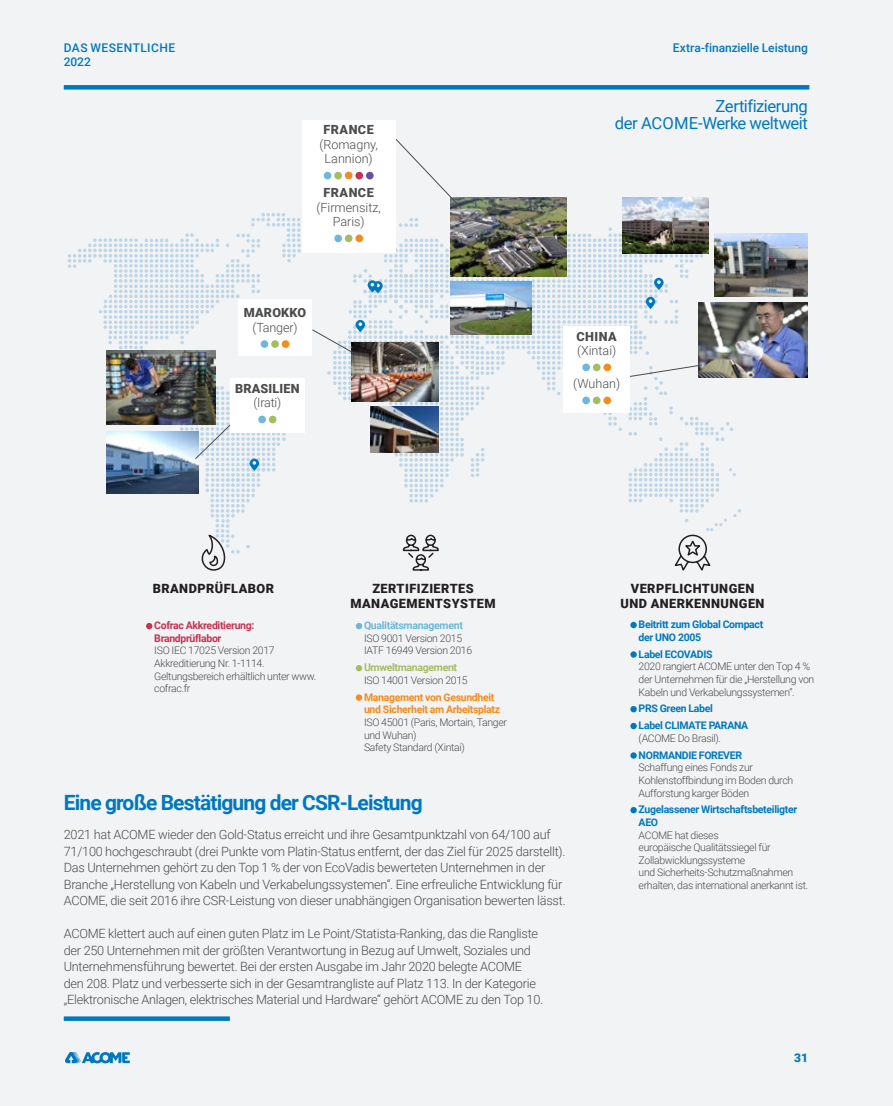
<style>
.page{position:relative;width:893px;height:1106px;background:#f2f3f4}
.page>*{position:absolute;margin:0;border:0;box-sizing:border-box;transform-origin:0 0}
.t1{font:700 21px "Roboto";letter-spacing:-.04em;color:#0078c0}
.t2{font:16.65px/17.5px "Roboto";letter-spacing:-.025em;color:#0078c0;text-align:right}
.t3{font:300 12.75px/16.5px "Roboto";letter-spacing:-.02em;color:#4b4c4d}
.t4{font:900 12.75px/15px "Roboto";letter-spacing:.035em;color:#231f20;text-align:center}
.t5{font:300 12.6px/14.4px "Roboto";color:#4b4c4d;text-align:center}
.t6{font:900 12.6px "Roboto";letter-spacing:.03em;color:#4b4c4d}
.t7{font:900 12.6px "Roboto";letter-spacing:.01em;color:#4b4c4d}
.t8{font:500 12px "Roboto";color:#0078c0}
.t9{font:500 12px "Roboto";letter-spacing:.035em;color:#0078c0}
.t10{font:900 12px "Roboto";color:#0078c0}
.t11{font:300 10.5px/12.6px "Roboto";letter-spacing:-.03em;color:#4b4c4d}
.t12{font:700 10.5px/12.6px "Roboto";letter-spacing:-.03em;color:#0078c0}
.t13{font:700 10.5px/12.6px "Roboto";letter-spacing:-.03em;color:#f68b1f}
.t14{font:700 10.5px/12.6px "Roboto";letter-spacing:-.03em;color:#c83150}
.t15{font:700 10.5px "Roboto";letter-spacing:-.03em;color:#6db8d8}
.t16{font:700 10.5px "Roboto";letter-spacing:-.03em;color:#a4be5f}
</style>
<div class="page">
<svg style="left:64px;top:1016px;width:166px;height:4px"></svg>
<svg style="left:146px;top:623px;width:6px;height:6px"></svg>
<svg style="left:356px;top:623px;width:6px;height:6px"></svg>
<svg style="left:356px;top:665px;width:6px;height:6px"></svg>
<svg style="left:356px;top:694px;width:6px;height:6px"></svg>
<div style="left:630px;top:622px;width:7px;height:6px;background:#0078c0;border-radius:50%"></div>
<div style="left:630px;top:651px;width:7px;height:6px;background:#0078c0;border-radius:50%"></div>
<div style="left:630px;top:706px;width:7px;height:6px;background:#0078c0;border-radius:50%"></div>
<div style="left:630px;top:723px;width:7px;height:6px;background:#0078c0;border-radius:50%"></div>
<div style="left:630px;top:752px;width:7px;height:6px;background:#0078c0;border-radius:50%"></div>
<div style="left:630px;top:807px;width:7px;height:6px;background:#0078c0;border-radius:50%"></div>
<img style="left:451px;top:198px;width:116px;height:15px">
<img style="left:623px;top:198px;width:86px;height:15px">
<img style="left:741px;top:233px;width:67px;height:64px">
<img style="left:741px;top:302px;width:67px;height:75px">
<svg style="left:395px;top:129px;width:66px;height:78px"></svg>
<svg style="left:68px;top:213px;width:673px;height:358px"></svg>
<img style="left:451px;top:281px;width:80px;height:54px">
<div style="left:302px;top:120px;width:93px;height:132px;background:#fff"></div>
<div style="left:324px;top:172px;width:7px;height:7px;background:#6db8d8;border-radius:50%"></div>
<div style="left:334px;top:172px;width:8px;height:7px;background:#a4be5f;border-radius:50%"></div>
<div style="left:345px;top:172px;width:7px;height:7px;background:#f68b1f;border-radius:50%"></div>
<div style="left:355px;top:172px;width:8px;height:7px;background:#c83150;border-radius:50%"></div>
<div style="left:366px;top:172px;width:8px;height:7px;background:#6850a1;border-radius:50%"></div>
<div style="left:334px;top:234px;width:8px;height:8px;background:#6db8d8;border-radius:50%"></div>
<div style="left:345px;top:234px;width:7px;height:8px;background:#a4be5f;border-radius:50%"></div>
<div style="left:355px;top:234px;width:8px;height:8px;background:#f68b1f;border-radius:50%"></div>
<div style="left:238px;top:299px;width:74px;height:57px;background:#fff"></div>
<div style="left:261px;top:340px;width:7px;height:8px;background:#6db8d8;border-radius:50%"></div>
<div style="left:271px;top:340px;width:8px;height:8px;background:#a4be5f;border-radius:50%"></div>
<div style="left:282px;top:340px;width:7px;height:8px;background:#f68b1f;border-radius:50%"></div>
<div style="left:563px;top:326px;width:67px;height:87px;background:#fff"></div>
<div style="left:582px;top:363px;width:8px;height:8px;background:#6db8d8;border-radius:50%"></div>
<div style="left:593px;top:363px;width:7px;height:8px;background:#a4be5f;border-radius:50%"></div>
<div style="left:603px;top:363px;width:8px;height:8px;background:#f68b1f;border-radius:50%"></div>
<div style="left:582px;top:396px;width:8px;height:8px;background:#6db8d8;border-radius:50%"></div>
<div style="left:593px;top:396px;width:7px;height:8px;background:#a4be5f;border-radius:50%"></div>
<div style="left:603px;top:396px;width:8px;height:8px;background:#f68b1f;border-radius:50%"></div>
<div style="left:230px;top:378px;width:75px;height:54px;background:#fff"></div>
<div style="left:258px;top:415px;width:8px;height:8px;background:#6db8d8;border-radius:50%"></div>
<div style="left:269px;top:415px;width:7px;height:8px;background:#a4be5f;border-radius:50%"></div>
<div style="left:64px;top:85px;width:745px;height:5px;background:#0078c0"></div>
<svg style="left:65px;top:1051px;width:65px;height:12px"></svg>
<p class="t9" style="left:64px;top:39px;width:113px">DAS WESENTLICHE</p>
<p class="t8" style="left:64px;top:54px;width:29px">2022</p>
<p class="t6" style="left:324px;top:121px;width:52px">FRANCE</p>
<p class="t5" style="left:319px;top:137px;width:60px">(Romagny,<br>Lannion)</p>
<p class="t6" style="left:324px;top:184px;width:52px">FRANCE</p>
<p class="t5" style="left:316px;top:199px;width:66px">(Firmensitz,<br>Paris)</p>
<p class="t6" style="left:244px;top:304px;width:64px">MAROKKO</p>
<p class="t5" style="left:252px;top:319px;width:47px">(Tanger)</p>
<p class="t7" style="left:235px;top:379px;width:66px">BRASILIEN</p>
<p class="t5" style="left:253px;top:395px;width:29px">(Irati)</p>
<p class="t8" style="left:673px;top:39px;width:136px">Extra-finanzielle Leistung</p>
<h2 class="t2" style="left:615px;top:96px;width:195px">Zertifizierung<br>der ACOME-Werke weltweit</h2>
<p class="t6" style="left:577px;top:327px;width:42px">CHINA</p>
<p class="t5" style="left:577px;top:343px;width:41px">(Xintai)</p>
<p class="t5" style="left:573px;top:376px;width:48px">(Wuhan)</p>
<p class="t4" style="left:153px;top:581px;width:123px">BRANDPRÜFLABOR</p>
<p class="t4" style="left:350px;top:581px;width:147px">ZERTIFIZIERTES<br>MANAGEMENTSYSTEM</p>
<p class="t4" style="left:621px;top:580px;width:145px">VERPFLICHTUNGEN<br>UND ANERKENNUNGEN</p>
<p class="t12" style="left:639px;top:618px;width:126px">Beitritt zum Global Compact der UNO 2005</p>
<p class="t12" style="left:639px;top:647px;width:75px">Label ECOVADIS</p>
<p class="t11" style="left:639px;top:660px;width:177px">2020 rangiert ACOME unter den Top 4 % der Unternehmen für die „Herstellung von<br>Kabeln und Verkabelungssystemen“.</p>
<p class="t12" style="left:639px;top:700px;width:111px;line-height:16.8px">PRS Green Label<br>Label CLIMATE PARANA</p>
<p class="t11" style="left:639px;top:731px;width:84px">(ACOME Do Brasil).</p>
<p class="t12" style="left:639px;top:748px;width:105px">NORMANDIE FOREVER</p>
<p class="t11" style="left:639px;top:761px;width:156px">Schaffung eines Fonds zur<br>Kohlenstoffbindung im Boden durch<br>Aufforstung karger Böden</p>
<p class="t12" style="left:639px;top:803px;width:160px">Zugelassener Wirtschaftsbeteiligter<br>AEO</p>
<p class="t11" style="left:639px;top:828px;width:171px">ACOME hat dieses<br>europäische Qualitätssiegel für<br>Zollabwicklungssysteme<br>und Sicherheits-Schutzmaßnahmen erhalten, das international anerkannt ist.</p>
<p class="t14" style="left:154px;top:619px;width:102px">Cofrac Akkreditierung:<br>Brandprüflabor</p>
<p class="t11" style="left:154px;top:644px;width:163px">ISO IEC 17025 Version 2017<br>Akkreditierung Nr. 1-1114.<br>Geltungsbereich erhältlich unter www. cofrac.fr</p>
<p class="t15" style="left:364px;top:618px;width:100px">Qualitätsmanagement</p>
<p class="t11" style="left:364px;top:631px;width:110px">ISO 9001 Version 2015<br>IATF 16949 Version 2016</p>
<p class="t16" style="left:364px;top:660px;width:95px">Umweltmanagement</p>
<p class="t11" style="left:364px;top:673px;width:105px">ISO 14001 Version 2015</p>
<p class="t13" style="left:364px;top:690px;width:138px">Management von Gesundheit und Sicherheit am Arbeitsplatz</p>
<p class="t11" style="left:364px;top:715px;width:144px">ISO 45001 (Paris, Mortain, Tanger und Wuhan)<br>Safety Standard (Xintai)</p>
<h1 class="t1" style="left:64px;top:788px;width:360px">Eine große Bestätigung der CSR-Leistung</h1>
<p class="t3" style="left:64px;top:826px;width:503px">2021 hat ACOME wieder den Gold-Status erreicht und ihre Gesamtpunktzahl von 64/100 auf 71/100 hochgeschraubt (drei Punkte vom Platin-Status entfernt, der das Ziel für 2025 darstellt).<br>Das Unternehmen gehört zu den Top 1 % der von EcoVadis bewerteten Unternehmen in der Branche „Herstellung von Kabeln und Verkabelungssystemen“. Eine erfreuliche Entwicklung für ACOME, die seit 2016 ihre CSR-Leistung von dieser unabhängigen Organisation bewerten lässt.</p>
<p class="t3" style="left:64px;top:925px;width:481px">ACOME klettert auch auf einen guten Platz im Le Point/Statista-Ranking, das die Rangliste der 250 Unternehmen mit der größten Verantwortung in Bezug auf Umwelt, Soziales und Unternehmensführung bewertet. Bei der ersten Ausgabe im Jahr 2020 belegte ACOME den 208. Platz und verbesserte sich in der Gesamtrangliste auf Platz 113. In der Kategorie „Elektronische Anlagen, elektrisches Material und Hardware“ gehört ACOME zu den Top 10.</p>
<p class="t10" style="left:794px;top:1049px;width:15px">31</p>
</div>
